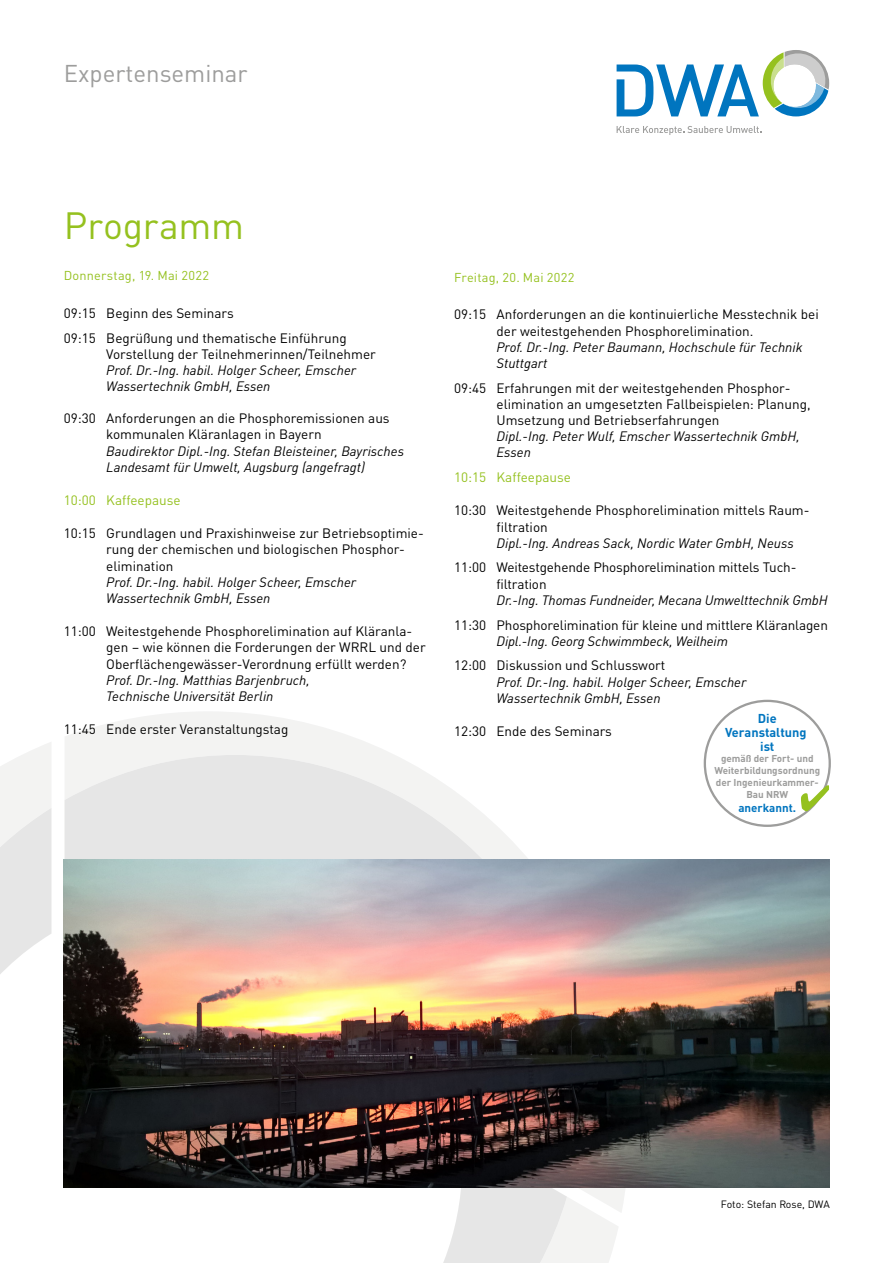
<style>
.page{position:relative;width:893px;height:1263px;background:#fff}
.page>*{position:absolute;margin:0;border:0;box-sizing:border-box;transform-origin:0 0}
.Untertitel{font:37.5px "DINOT";letter-spacing:-.005em;color:#95c11f}
.t1{font:24px "DINOT";color:#9d9d9c}
.Programmtitel{font:13.5px/16.2px "DINOT";color:#000}
.Referenten{font:italic 13.5px/16.2px "DINOT";color:#000}
.Pause{font:13.5px "DINOT";color:#95c11f}
.Pause-2{font:13.5px "DINOT";color:#000}
.Untertitel-2{font:12.75px "DINOT";letter-spacing:.015em;color:#95c11f}
.t2{font:700 12.75px/14px "DINOT";color:#0075bf;text-align:center}
.t3{font:700 11.55px "DINOT";color:#0075bf}
.Fließtext{font:10.5px "DINOT";letter-spacing:-.005em;color:#000}
.t4{font:700 9.9px/11.9px "DINOT";color:#9d9d9c;text-align:center}
.s1{font-style:italic}
</style>
<div class="page">
<svg style="left:65px;top:712px;width:297px;height:29px;fill:#f3f3f2"></svg>
<svg style="left:0;top:741px;width:619px;height:522px"></svg>
<svg style="left:48px;top:1135px;width:519px;height:128px"></svg>
<svg style="left:617px;top:126px;width:144px;height:9px"></svg>
<svg style="left:617px;top:50px;width:212px;height:66px"></svg>
<svg style="left:801px;top:785px;width:28px;height:26px"></svg>
<img style="left:64px;top:859px;width:765px;height:328px">
<p class="t1" style="left:64px;top:55px;width:185px">Expertenseminar</p>
<p class="Untertitel" style="left:64px;top:197px;width:182px">Programm</p>
<p class="Untertitel-2" style="left:64px;top:266px;width:147px">Donnerstag, 19. Mai 2022</p>
<p class="Programmtitel" style="left:64px;top:304px;width:171px">09:15 Beginn des Seminars</p>
<p class="Programmtitel" style="left:106px;top:329px;width:271px;text-indent:-43px">09:15 Begrüßung und thematische Einführung<br>Vorstellung der Teilnehmerinnen/Teilnehmer</p>
<p class="Referenten" style="left:106px;top:361px;width:251px">Prof. Dr.-Ing. habil. Holger Scheer, Emscher<br>Wassertechnik GmbH, Essen</p>
<p class="Programmtitel" style="left:106px;top:409px;width:285px;text-indent:-43px">09:30 Anforderungen an die Phosphoremissionen aus kommunalen Kläranlagen in Bayern</p>
<p class="Referenten" style="left:106px;top:442px;width:299px">Baudirektor Dipl.-Ing. Stefan Bleisteiner, Bayrisches<br>Landesamt für Umwelt, Augsburg (angefragt)</p>
<p class="Pause" style="left:64px;top:490px;width:118px">10:00 Kaffeepause</p>
<p class="Programmtitel" style="left:106px;top:524px;width:319px;text-indent:-43px">10:15 Grundlagen und Praxishinweise zur Betriebsoptimie&shy;rung der chemischen und biologischen Phosphor&shy;elimination</p>
<p class="Referenten" style="left:106px;top:573px;width:251px">Prof. Dr.-Ing. habil. Holger Scheer, Emscher<br>Wassertechnik GmbH, Essen</p>
<p class="Programmtitel" style="left:106px;top:622px;width:321px;text-indent:-43px">11:00 Weitestgehende Phosphorelimination auf Kläranla&shy;gen – wie können die Forderungen der WRRL und der<br>Oberflächengewässer-Verordnung erfüllt werden?</p>
<p class="Referenten" style="left:106px;top:671px;width:205px">Prof. Dr.-Ing. Matthias Barjenbruch,<br>Technische Universität Berlin</p>
<p class="Pause-2" style="left:64px;top:719px;width:226px">11:45 Ende erster Veranstaltungstag</p>
<p class="Untertitel-2" style="left:454px;top:267px;width:122px">Freitag, 20. Mai 2022</p>
<p class="Programmtitel" style="left:496px;top:305px;width:324px;text-indent:-43px">09:15 Anforderungen an die kontinuierliche Messtechnik bei der weitestgehenden Phosphorelimination.<br><span class="s1">Prof. Dr.-Ing. Peter Baumann, Hochschule für Technik Stuttgart</span></p>
<p class="Programmtitel" style="left:496px;top:379px;width:316px;text-indent:-43px">09:45 Erfahrungen mit der weitestgehenden Phosphor&shy;elimination an umgesetzten Fallbeispielen: Planung, Umsetzung und Betriebserfahrungen<br><span class="s1">Dipl.-Ing. Peter Wulf, Emscher Wassertechnik GmbH, Essen</span></p>
<p class="Pause" style="left:454px;top:467px;width:118px">10:15 Kaffeepause</p>
<p class="Programmtitel" style="left:496px;top:501px;width:315px;text-indent:-43px">10:30 Weitestgehende Phosphorelimination mittels Raum&shy;filtration<br><span class="s1">Dipl.-Ing. Andreas Sack, Nordic Water GmbH, Neuss</span></p>
<p class="Programmtitel" style="left:496px;top:559px;width:333px;text-indent:-43px">11:00 Weitestgehende Phosphorelimination mittels Tuch&shy;filtration<br><span class="s1">Dr.-Ing. Thomas Fundneider, Mecana Umwelttechnik GmbH</span></p>
<p class="Programmtitel" style="left:496px;top:616px;width:333px;text-indent:-43px">11:30 Phosphorelimination für kleine und mittlere Kläranlagen<br><span class="s1">Dipl.-Ing. Georg Schwimmbeck, Weilheim</span></p>
<p class="Programmtitel" style="left:454px;top:657px;width:213px">12:00 Diskussion und Schlusswort</p>
<p class="Referenten" style="left:496px;top:673px;width:251px">Prof. Dr.-Ing. habil. Holger Scheer, Emscher<br>Wassertechnik GmbH, Essen</p>
<p class="Programmtitel" style="left:454px;top:722px;width:159px">12:30 Ende des Seminars</p>
<p class="t2" style="left:725px;top:710px;width:83px">Die<br>Veranstaltung ist</p>
<p class="t4" style="left:714px;top:752px;width:107px">gemäß der Fort- und<br>Weiterbildungsordnung der Ingenieurkammer-<br>Bau NRW</p>
<p class="t3" style="left:738px;top:798px;width:59px">anerkannt.</p>
<p class="Fließtext" style="left:721px;top:1196px;width:110px">Foto: Stefan Rose, DWA</p>
</div>
